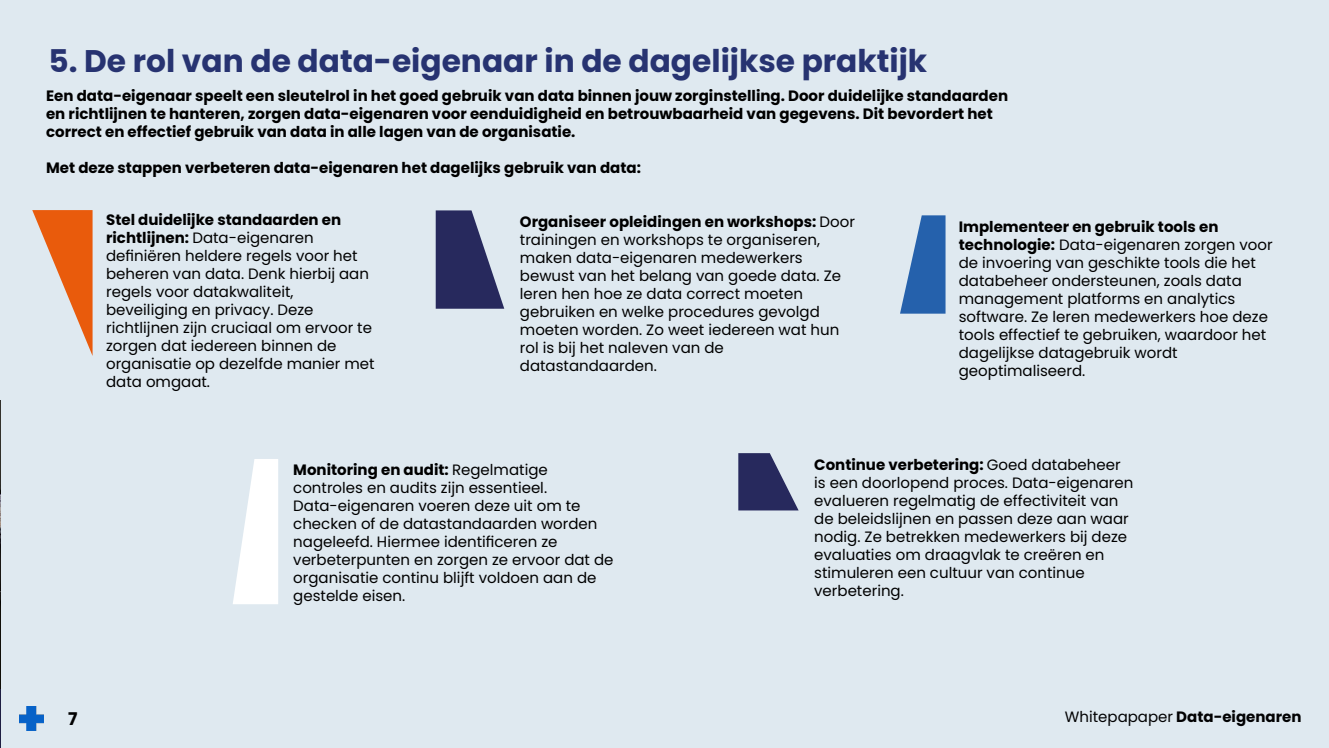
<style>
.page{position:relative;width:1329px;height:748px;background:#fff}
.page>*{position:absolute;margin:0;border:0;box-sizing:border-box;transform-origin:0 0}
.t1{font:700 31.25px "Poppins";color:#273371}
.t2{font:700 17.5px "Poppins";color:#020203}
.t3{font:15px/18px "Poppins";color:#000}
.t4{font:700 15px/18px "Poppins";color:#000}
.t5{font:700 15px "Poppins";color:#020203}
.s1{font-weight:700}
.s2{font-weight:400}
</style>
<div class="page">
<hr style="left:0;top:1px;width:2px;height:747px;background:#1e1e42">
<svg style="left:0;top:0;width:2px;height:193px"></svg>
<img style="left:0;top:399px;width:2px;height:290px">
<hr style="left:0;top:193px;width:2px;height:206px;background:#dfe9f0">
<div style="left:2px;top:0;width:1327px;height:747px;background:#dfe9f0"></div>
<svg style="left:32px;top:210px;width:61px;height:146px"></svg>
<svg style="left:436px;top:210px;width:68px;height:99px"></svg>
<svg style="left:900px;top:215px;width:45px;height:99px"></svg>
<svg style="left:233px;top:459px;width:45px;height:145px"></svg>
<img style="left:19px;top:706px;width:24px;height:24px">
<svg style="left:738px;top:453px;width:60px;height:57px"></svg>
<h1 class="t1" style="left:48px;top:43px;width:880px">5. De rol van de data-eigenaar in de dagelijkse praktijk</h1>
<p class="t4" style="left:46px;top:87px;width:963px">Een data-eigenaar speelt een sleutelrol in het goed gebruik van data binnen jouw zorginstelling. Door duidelijke standaarden en richtlijnen te hanteren, zorgen data-eigenaren voor eenduidigheid en betrouwbaarheid van gegevens. Dit bevordert het correct en effectief gebruik van data in alle lagen van de organisatie.</p>
<p class="t4" style="left:46px;top:159px;width:596px">Met deze stappen verbeteren data-eigenaren het dagelijks gebruik van data:</p>
<p class="t3" style="left:106px;top:210px;width:270px"><span class="s1">Stel duidelijke standaarden en richtlijnen:</span> Data-eigenaren definiëren heldere regels voor het beheren van data. Denk hierbij aan regels voor datakwaliteit, beveiliging en privacy. Deze richtlijnen zijn cruciaal om ervoor te zorgen dat iedereen binnen de organisatie op dezelfde manier met data omgaat.</p>
<p class="t3" style="left:520px;top:213px;width:337px"><span class="s1">Organiseer opleidingen en workshops:</span> Door trainingen en workshops te organiseren, maken data-eigenaren medewerkers bewust van het belang van goede data. Ze leren hen hoe ze data correct moeten gebruiken en welke procedures gevolgd moeten worden. Zo weet iedereen wat hun rol is bij het naleven van de datastandaarden.</p>
<p class="t3" style="left:959px;top:218px;width:315px"><span class="s1">Implementeer en gebruik tools en technologie:</span> Data-eigenaren zorgen voor de invoering van geschikte tools die het databeheer ondersteunen, zoals data management platforms en analytics software. Ze leren medewerkers hoe deze tools effectief te gebruiken, waardoor het dagelijkse datagebruik wordt geoptimaliseerd.</p>
<p class="t3" style="left:293px;top:460px;width:322px"><span class="s1">Monitoring en audit:</span> Regelmatige controles en audits zijn essentieel.<br>Data-eigenaren voeren deze uit om te checken of de datastandaarden worden nageleefd. Hiermee identificeren ze verbeterpunten en zorgen ze ervoor dat de organisatie continu blijft voldoen aan de gestelde eisen.</p>
<p class="t3" style="left:814px;top:455px;width:321px"><span class="s1">Continue verbetering:</span> Goed databeheer is een doorlopend proces. Data-eigenaren evalueren regelmatig de effectiviteit van de beleidslijnen en passen deze aan waar nodig. Ze betrekken medewerkers bij deze evaluaties om draagvlak te creëren en stimuleren een cultuur van continue verbetering.</p>
<p class="t2" style="left:68px;top:708px;width:11px">7</p>
<p class="t5" style="left:1065px;top:708px;width:238px"><span class="s2">Whitepapaper</span> Data-eigenaren</p>
</div>
